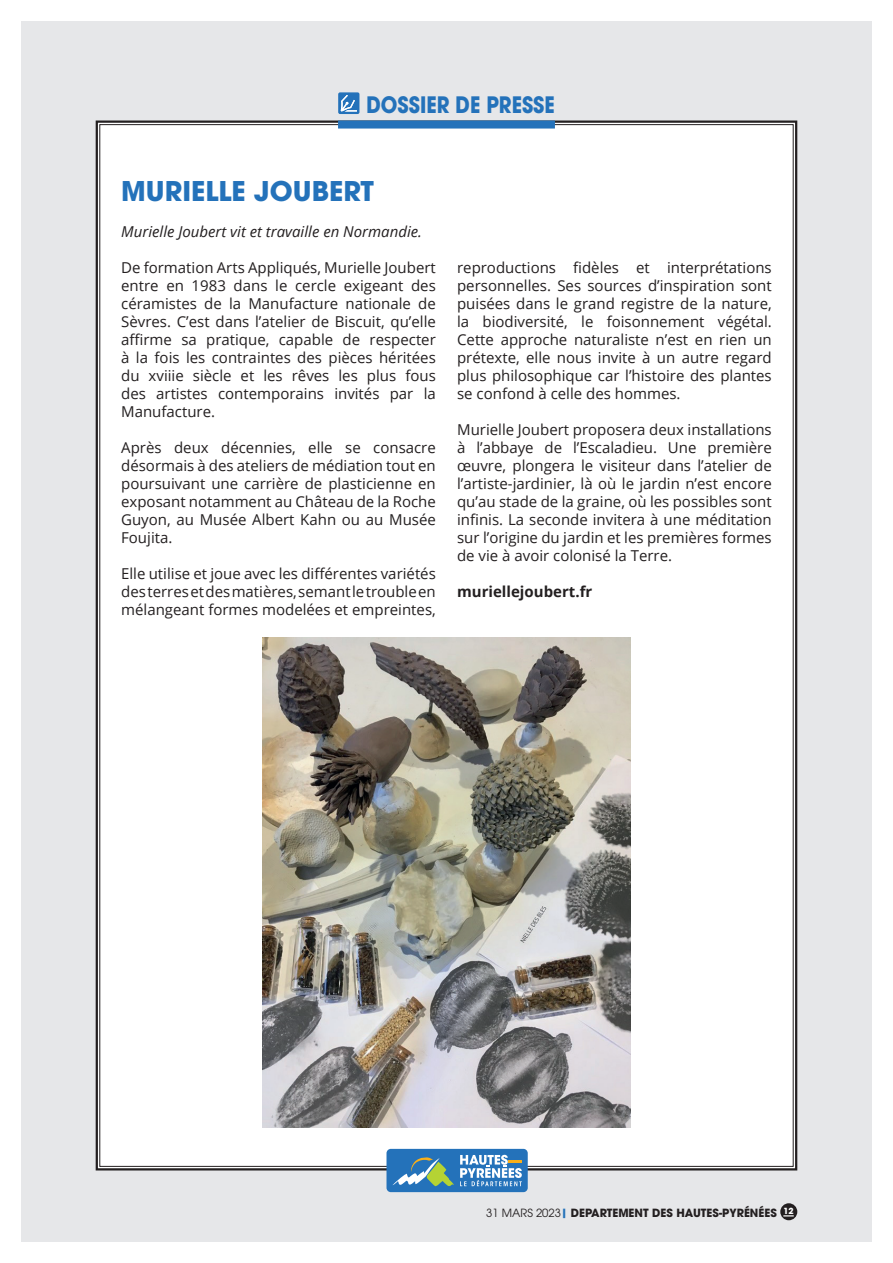
<style>
.page{position:relative;width:893px;height:1263px;background:#fff}
.page>*{position:absolute;margin:0;border:0;box-sizing:border-box;transform-origin:0 0}
.t1{font:700 27px "ITC Avant Garde Pro";color:#2472ba}
.t2{font:700 22.5px "ITC Avant Garde Pro";color:#2472ba;scale:.87 1}
.t3{font:15px/18px "Open Sans";color:#231f20;text-align:justify}
.t4{font:italic 15px "Open Sans";color:#231f20}
.t5{font:700 15px "Open Sans";color:#231f20}
.t6{font:700 11.25px "ITC Avant Garde Pro";color:#231f20}
.s1{font-weight:400}
.s2{color:#2472ba}
</style>
<div class="page">
<div style="left:21px;top:21px;width:851px;height:1221px;background:#e6e7e9"></div>
<div style="left:95px;top:120px;width:703px;height:1051px;background:#fff"></div>
<div style="left:338px;top:120px;width:217px;height:9px;background:#2472ba"></div>
<div style="left:338px;top:92px;width:21px;height:22px;border:2px solid #2472ba"></div>
<svg style="left:341px;top:95px;width:16px;height:17px"></svg>
<svg style="left:780px;top:1203px;width:17px;height:17px"></svg>
<div style="left:386px;top:1149px;width:142px;height:43px;background:#2472ba;border-radius:4px"></div>
<svg style="left:460px;top:1155px;width:62px;height:31px"></svg>
<svg style="left:392px;top:1157px;width:62px;height:29px"></svg>
<img style="left:263px;top:638px;width:367px;height:489px">
<h2 class="t2" style="left:366px;top:89px;width:218px">DOSSIER DE PRESSE</h2>
<h1 class="t1" style="left:121px;top:173px;width:254px">MURIELLE JOUBERT</h1>
<p class="t4" style="left:121px;top:221px;width:302px">Murielle Joubert vit et travaille en Normandie.</p>
<p class="t3" style="left:121px;top:258px;width:316px">De formation Arts Appliqués, Murielle Joubert entre en 1983 dans le cercle exigeant des céramistes de la Manufacture nationale de Sèvres. C’est dans l’atelier de Biscuit, qu’elle affirme sa pratique, capable de respecter à la fois les contraintes des pièces héritées du xviiie siècle et les rêves les plus fous des artistes contemporains invités par la Manufacture.</p>
<p class="t3" style="left:121px;top:438px;width:316px">Après deux décennies, elle se consacre désormais à des ateliers de médiation tout en poursuivant une carrière de plasticienne en exposant notamment au Château de la Roche Guyon, au Musée Albert Kahn ou au Musée Foujita.</p>
<p class="t3" style="left:121px;top:564px;width:316px">Elle utilise et joue avec les différentes variétés des terres et des matières, semant le trouble en mélangeant formes modelées et empreintes,</p>
<p class="t3" style="left:457px;top:258px;width:316px">reproductions fidèles et interprétations personnelles. Ses sources d’inspiration sont puisées dans le grand registre de la nature, la biodiversité, le foisonnement végétal.<br>Cette approche naturaliste n’est en rien un prétexte, elle nous invite à un autre regard plus philosophique car l’histoire des plantes se confond à celle des hommes.</p>
<p class="t3" style="left:457px;top:420px;width:316px">Murielle Joubert proposera deux installations à l’abbaye de l’Escaladieu. Une première œuvre, plongera le visiteur dans l’atelier de l’artiste-jardinier, là où le jardin n’est encore qu’au stade de la graine, où les possibles sont infinis. La seconde invitera à une méditation sur l’origine du jardin et les premières formes de vie à avoir colonisé la Terre.</p>
<p class="t5" style="left:457px;top:581px;width:137px">muriellejoubert.fr</p>
<p class="t6" style="left:486px;top:1205px;width:309px"><span class="s1">31 MARS 2023</span><span class="s2">|</span> DEPARTEMENT DES HAUTES-PYRÉNÉES <sup>12</sup></p>
</div>
